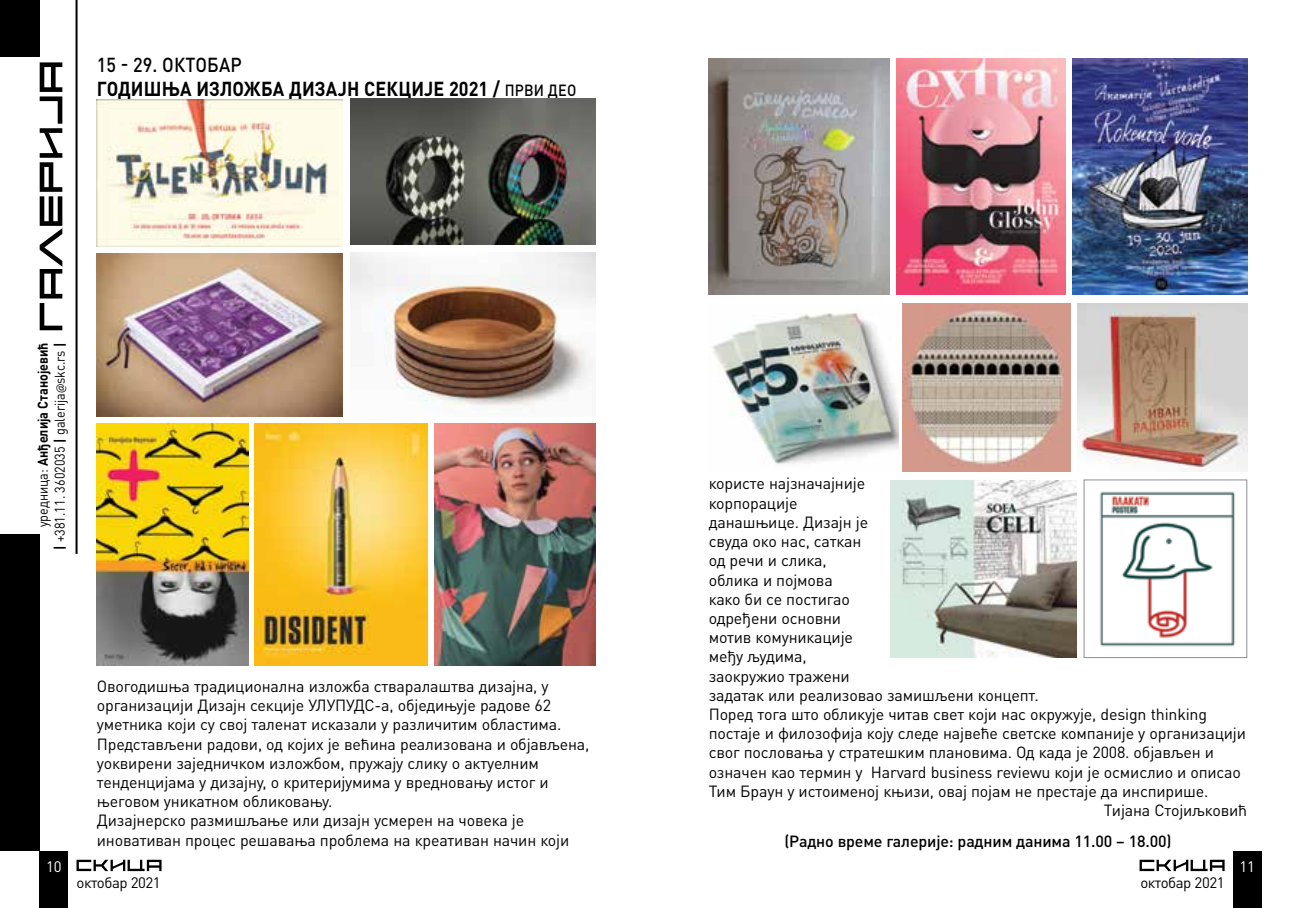
<style>
.page{position:relative;width:1304px;height:908px;background:#fff}
.page>*{position:absolute;margin:0;border:0;box-sizing:border-box;transform-origin:0 0}
.t1{font:700 20px/24px "DIN Pro";letter-spacing:.01em;color:#000;scale:.9 1}
.t2{font:16px/19.2px "DIN Pro";letter-spacing:-.01em;color:#000}
.t3{font:500 16px "DIN Pro";letter-spacing:-.01em;color:#000}
.t4{font:15px "DIN Pro";letter-spacing:-.03em;color:#000}
.t5{font:15px "DIN Pro";color:#fff}
.t6{font:14px/16.8px "DIN Pro";color:#000;text-align:right;scale:.9 1}
.s1{font-weight:500}
.s2{font-weight:500;font-size:16px}
.s3{font-weight:700}
.s4{font-family:"Myriad Pro"}
</style>
<div class="page">
<div style="left:1233px;top:850px;width:28px;height:57px;background:#000"></div>
<svg style="left:1140px;top:859px;width:85px;height:11px"></svg>
<div style="left:40px;top:850px;width:28px;height:57px;background:#000"></div>
<svg style="left:77px;top:859px;width:85px;height:11px"></svg>
<svg style="left:40px;top:62px;width:22px;height:268px"></svg>
<div style="left:0;top:534px;width:40px;height:316px;background:#000"></div>
<div style="left:0;top:0;width:40px;height:57px;background:#000"></div>
<hr style="left:76px;top:0;width:2px;height:553px;background:#000">
<img style="left:97px;top:99px;width:245px;height:147px">
<img style="left:350px;top:98px;width:245px;height:147px">
<img style="left:97px;top:253px;width:245px;height:163px">
<img style="left:350px;top:252px;width:245px;height:159px">
<img style="left:712px;top:313px;width:186px;height:151px">
<img style="left:1077px;top:304px;width:170px;height:167px">
<img style="left:903px;top:304px;width:167px;height:167px">
<img style="left:890px;top:480px;width:187px;height:177px">
<img style="left:1099px;top:491px;width:136px;height:156px">
<div style="left:1083px;top:479px;width:164px;height:178px;border:1px solid #939598"></div>
<img style="left:709px;top:59px;width:181px;height:236px">
<img style="left:896px;top:59px;width:169px;height:236px">
<img style="left:1072px;top:59px;width:175px;height:236px">
<img style="left:97px;top:423px;width:151px;height:242px">
<img style="left:255px;top:423px;width:172px;height:242px">
<img style="left:435px;top:423px;width:161px;height:242px">
<p class="t1" style="left:97px;top:50px;width:513px"><span class="s1">15 - 29. ОКТОбар<br></span>Годишња изл ожба Дизај н секциј е 2021 / <span class="s2">п рв и део</span></p>
<p class="t6" style="left:33px;top:550px;width:232px;rotate:-90deg">уредница: <span class="s3">Анђелија Станојевић<br>|</span> +381.11. 3602035 <span class="s3">|</span> galerija<span class="s4">@</span>skc.rs <span class="s3">|</span></p>
<p class="t5" style="left:46px;top:853px;width:17px">10</p>
<p class="t2" style="left:97px;top:674px;width:494px">Овогодишња традиционална изложба стваралаштва дизајна, у организацији Дизајн секције УЛУПУДС-а, обједињује радове 62 уметника који су свој таленат исказали у различитим областима.<br>Представљени радови, од којих је већина реализована и објављена, уоквирени заједничком изложбом, пружају слику о актуелним тенденцијама у дизајну, о критеријумима у вредновању истог и његовом уникатном обликовању.<br>Дизајнерско размишљање или дизајн усмерен на човека је иновативан процес решавања проблема на креативан начин који</p>
<p class="t4" style="left:77px;top:870px;width:86px">октобар 2021</p>
<p class="t2" style="left:709px;top:472px;width:158px">користе најзначајније</p>
<p class="t2" style="left:709px;top:491px;width:90px">корпорације</p>
<p class="t2" style="left:709px;top:510px;width:161px">данашњице. Дизајн је</p>
<p class="t2" style="left:709px;top:530px;width:154px">свуда око нас, саткан</p>
<p class="t2" style="left:709px;top:549px;width:120px">од речи и слика,</p>
<p class="t2" style="left:709px;top:568px;width:126px">облика и појмова</p>
<p class="t2" style="left:709px;top:587px;width:143px">како би се постигао</p>
<p class="t2" style="left:709px;top:606px;width:134px">одређени основни</p>
<p class="t2" style="left:709px;top:626px;width:146px">мотив комуникације</p>
<p class="t2" style="left:709px;top:645px;width:100px">међу људима,</p>
<p class="t2" style="left:709px;top:664px;width:143px">заокружио тражени</p>
<p class="t2" style="left:709px;top:683px;width:331px">задатак или реализовао замишљени концепт.</p>
<p class="t2" style="left:709px;top:702px;width:500px">Поред тога што обликује читав свет који нас окружује, design thinking</p>
<p class="t2" style="left:709px;top:722px;width:539px">постаје и филозофија коју следе највеће светске компаније у организацији</p>
<p class="t2" style="left:709px;top:741px;width:507px">свог пословања у стратешким плановима. Од када је 2008. објављен и</p>
<p class="t2" style="left:709px;top:760px;width:534px">означен као термин у Harvard business reviewu који је осмислио и описао</p>
<p class="t2" style="left:709px;top:779px;width:501px">Тим Браун у истоименој књизи, овај појам не престаје да инспирише.</p>
<p class="t2" style="left:1104px;top:798px;width:145px">Тијана Стојиљковић</p>
<p class="t3" style="left:784px;top:827px;width:389px">(Радно време галерије: радним данима 11.00 – 18.00)</p>
<p class="t4" style="left:1140px;top:870px;width:86px">октобар 2021</p>
<p class="t5" style="left:1239px;top:853px;width:17px">11</p>
</div>
